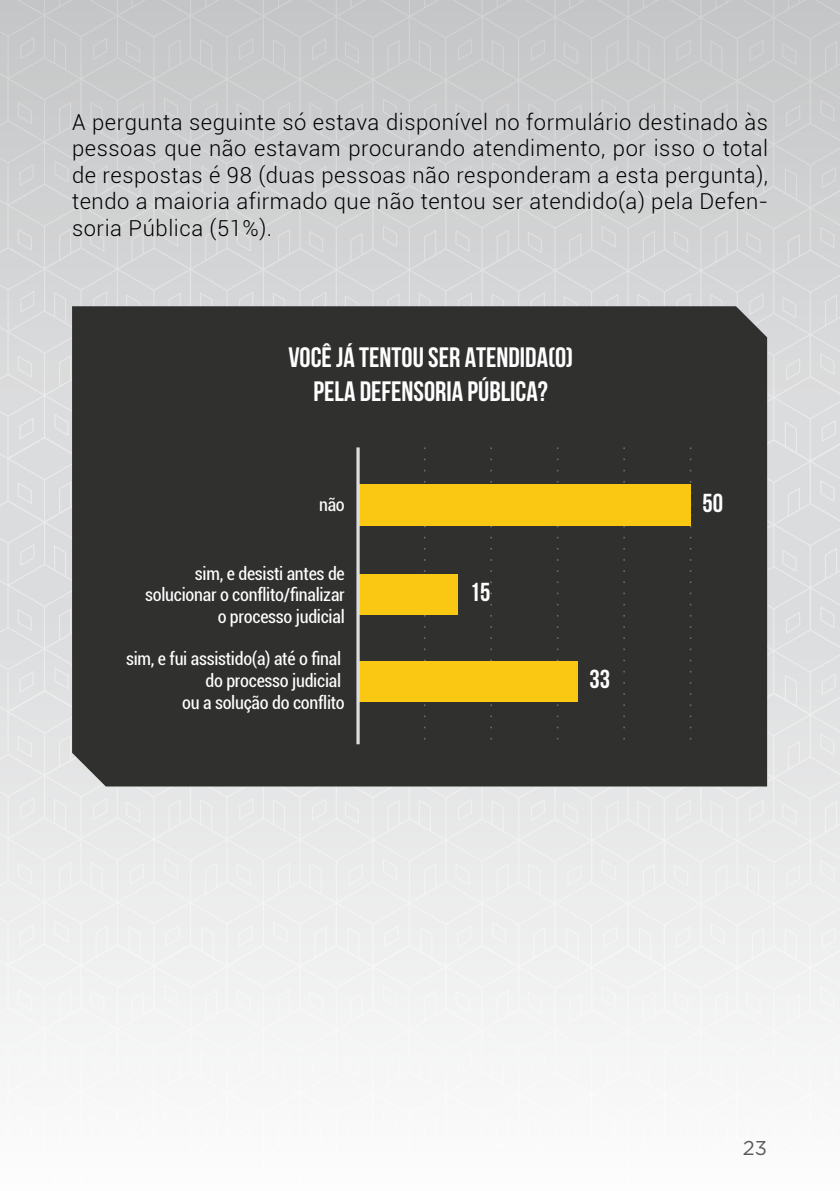
<style>
.page{position:relative;width:840px;height:1191px;background:#fff}
.page>*{position:absolute;margin:0;border:0;box-sizing:border-box;transform-origin:0 0}
.t1{font:28px/33.6px "Bebas Neue";color:#fff;text-align:center}
.t2{font:700 26px "Bebas Neue";color:#fff}
.t3{font:300 22px/26.4px "Roboto";letter-spacing:.025em;color:#000;text-align:justify}
.t4{font:20px "Gotham";color:#58595b}
.t5{font:condensed 18px/21.6px "Roboto";letter-spacing:-.015em;color:#fff;text-align:right}
</style>
<div class="page">
<svg style="left:0;top:461px;width:839px;height:147px;fill:#dbdcdd"></svg>
<svg style="left:819px;top:480px;width:15px;height:22px"></svg>
<svg style="left:781px;top:550px;width:15px;height:21px"></svg>
<svg style="left:20px;top:544px;width:14px;height:22px"></svg>
<svg style="left:18px;top:482px;width:14px;height:22px"></svg>
<svg style="left:0;top:390px;width:839px;height:71px;fill:#dbdcdd"></svg>
<svg style="left:19px;top:418px;width:15px;height:21px"></svg>
<svg style="left:54px;top:414px;width:15px;height:22px"></svg>
<div style="left:0;top:0;width:839px;height:390px;background:#cecfd0"></div>
<div style="left:0;top:608px;width:839px;height:583px;background:linear-gradient(to bottom,#d9dadb,#fefefe)"></div>
<div style="left:72px;top:306px;width:694px;height:480px;background:#30302f"></div>
<svg style="left:423px;top:447px;width:2px;height:297px"></svg>
<div style="left:490px;top:447px;width:16px;height:297px;background:#30302f"></div>
<div style="left:556px;top:447px;width:25px;height:297px;background:#30302f"></div>
<svg style="left:623px;top:447px;width:1px;height:297px"></svg>
<div style="left:673px;top:447px;width:18px;height:312px;background:#30302f"></div>
<div style="left:358px;top:484px;width:332px;height:42px;background:#fac712"></div>
<div style="left:358px;top:574px;width:99px;height:41px;background:#fac712"></div>
<div style="left:358px;top:661px;width:219px;height:41px;background:#fac712"></div>
<hr style="left:356px;top:447px;width:3px;height:297px;background:#dcddde">
<p class="t3" style="left:72px;top:108px;width:697px">A pergunta seguinte só estava disponível no formulário destinado às pessoas que não estavam procurando atendimento, por isso o total de respostas é 98 (duas pessoas não responderam a esta pergunta), tendo a maioria afirmado que não tentou ser atendido(a) pela Defen&shy;soria Pública (51%).</p>
<p class="t1" style="left:288px;top:340px;width:286px">VOCÊ JÁ TENTOU SER ATENDIDA(O)<br>PELA DEFENSORIA PÚBLICA?</p>
<p class="t5" style="left:319px;top:493px;width:27px">não</p>
<p class="t5" style="left:145px;top:562px;width:201px">sim, e desisti antes de solucionar o conflito/finalizar o processo judicial</p>
<p class="t5" style="left:126px;top:647px;width:220px">sim, e fui assistido(a) até o final do processo judicial<br>ou a solução do conflito</p>
<p class="t2" style="left:469px;top:578px;width:22px">15</p>
<p class="t2" style="left:589px;top:665px;width:22px">33</p>
<p class="t2" style="left:702px;top:488px;width:22px">50</p>
<p class="t4" style="left:742px;top:1136px;width:26px">23</p>
</div>
